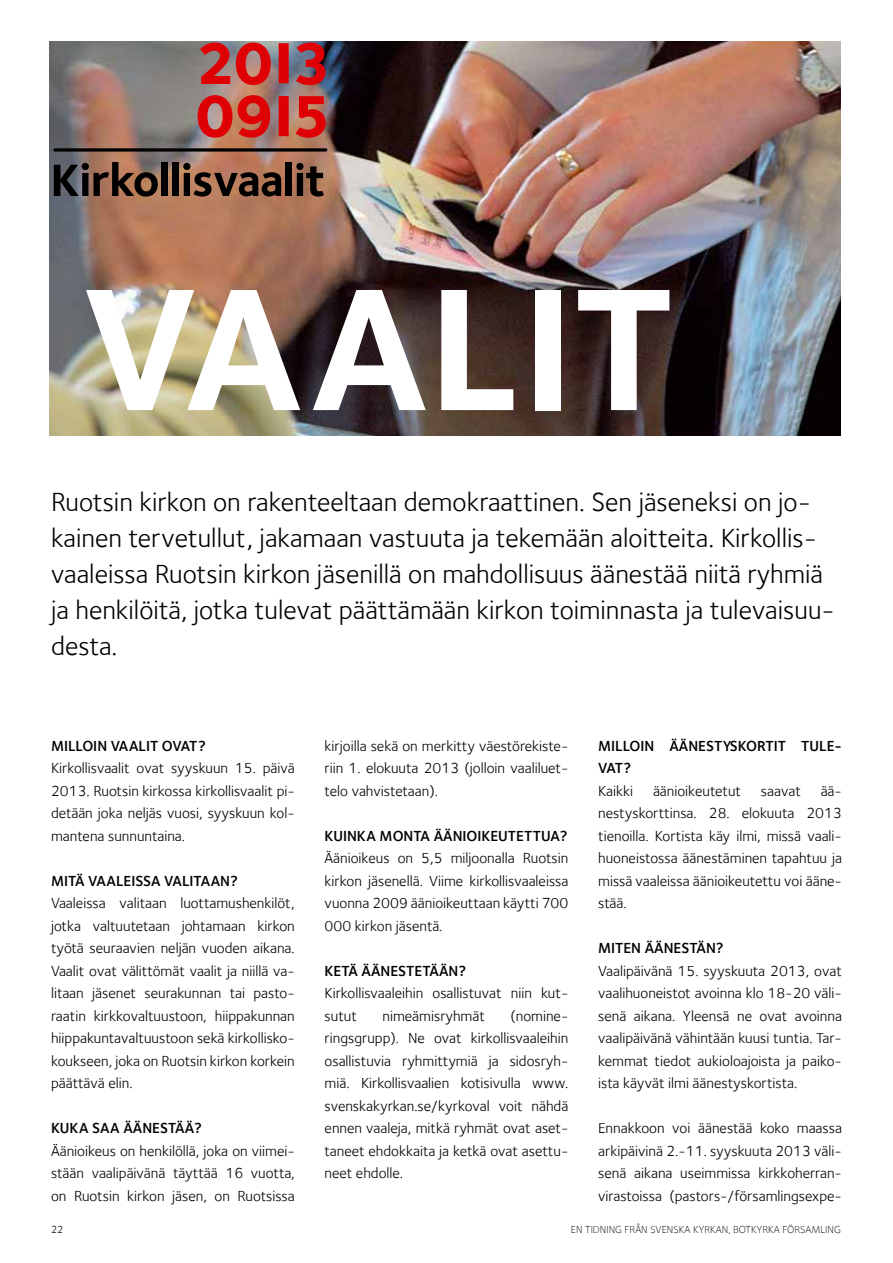
<style>
.page{position:relative;width:893px;height:1263px;background:#fff}
.page>*{position:absolute;margin:0;border:0;box-sizing:border-box;transform-origin:0 0}
.t1{font:700 180px "Foundry Sterling";color:#fff}
.t2{font:27px/36px "Foundry Sterling";color:#000}
.t3{font:15px/22.5px "Foundry Sterling";color:#000;text-align:justify}
.t4{font:600 15px/22.5px "Foundry Sterling";color:#000}
.t5{font:10.5px "Foundry Sterling Light OSF";color:#000}
.t6{font:10.5px "Foundry Sterling";color:#000}
</style>
<div class="page">
<img style="left:50px;top:42px;width:791px;height:394px">
<svg style="left:54px;top:162px;width:104px;height:35px;background:#59443b"></svg>
<div style="left:161px;top:162px;width:7px;height:34px;background:#000"></div>
<div style="left:172px;top:162px;width:7px;height:34px;background:#000"></div>
<svg style="left:183px;top:163px;width:98px;height:34px;background:#704b38"></svg>
<div style="left:285px;top:162px;width:7px;height:34px;background:#000"></div>
<svg style="left:296px;top:163px;width:28px;height:34px"></svg>
<svg style="left:200px;top:43px;width:30px;height:41px"></svg>
<svg style="left:236px;top:43px;width:35px;height:42px"></svg>
<div style="left:279px;top:96px;width:10px;height:40px;background:#df0005"></div>
<div style="left:279px;top:43px;width:10px;height:40px;background:#df0005"></div>
<svg style="left:296px;top:43px;width:30px;height:42px"></svg>
<svg style="left:198px;top:95px;width:34px;height:43px"></svg>
<svg style="left:238px;top:95px;width:32px;height:43px"></svg>
<svg style="left:296px;top:96px;width:30px;height:42px"></svg>
<svg style="left:53px;top:148px;width:274px;height:4px"></svg>
<h1 class="t1" style="left:82px;top:242px;width:96px">VAALI</h1>
<h1 class="t1" style="left:573px;top:242px;width:102px">T</h1>
<p class="t2" style="left:51px;top:484px;width:785px">Ruotsin kirkon on rakenteeltaan demokraattinen. Sen jäseneksi on jo&shy;kainen tervetullut, jakamaan vastuuta ja tekemään aloitteita. Kirkollis&shy;vaaleissa Ruotsin kirkon jäsenillä on mahdollisuus äänestää niitä ryhmiä ja henkilöitä, jotka tulevat päättämään kirkon toiminnasta ja tulevaisuu&shy;desta.</p>
<p class="t4" style="left:51px;top:734px;width:156px">MILLOIN VAALIT OVAT?</p>
<p class="t3" style="left:51px;top:757px;width:245px">Kirkollisvaalit ovat syyskuun 15. päivä 2013. Ruotsin kirkossa kirkollisvaalit pi&shy;detään joka neljäs vuosi, syyskuun kol&shy;mantena sunnuntaina.</p>
<p class="t4" style="left:51px;top:869px;width:188px">MITÄ VAALEISSA VALITAAN?</p>
<p class="t3" style="left:51px;top:892px;width:245px">Vaaleissa valitaan luottamushenkilöt, jotka valtuutetaan johtamaan kirkon työtä seuraavien neljän vuoden aikana.<br>Vaalit ovat välittömät vaalit ja niillä va&shy;litaan jäsenet seurakunnan tai pasto&shy;raatin kirkkovaltuustoon, hiippakunnan hiippakuntavaltuustoon sekä kirkollisko&shy;koukseen, joka on Ruotsin kirkon korkein päättävä elin.</p>
<p class="t4" style="left:51px;top:1117px;width:152px">KUKA SAA ÄÄNESTÄÄ?</p>
<p class="t3" style="left:51px;top:1139px;width:245px">Äänioikeus on henkilöllä, joka on viimei&shy;stään vaalipäivänä täyttää 16 vuotta, on Ruotsin kirkon jäsen, on Ruotsissa</p>
<p class="t3" style="left:325px;top:734px;width:245px">kirjoilla sekä on merkitty väestörekiste&shy;riin 1. elokuuta 2013 (jolloin vaaliluet&shy;telo vahvistetaan).</p>
<p class="t4" style="left:325px;top:824px;width:245px">KUINKA MONTA ÄÄNIOIKEUTETTUA?</p>
<p class="t3" style="left:325px;top:847px;width:245px">Äänioikeus on 5,5 miljoonalla Ruotsin kirkon jäsenellä. Viime kirkollisvaaleissa vuonna 2009 äänioikeuttaan käytti 700<br>000 kirkon jäsentä.</p>
<p class="t4" style="left:325px;top:959px;width:143px">KETÄ ÄÄNESTETÄÄN?</p>
<p class="t3" style="left:325px;top:982px;width:245px">Kirkollisvaaleihin osallistuvat niin kut&shy;sutut</p>
<p class="t3" style="left:325px;top:1004px;width:245px;text-indent:186px">(nomine&shy;ringsgrupp). Ne ovat kirkollisvaaleihin osallistuvia ryhmittymiä ja sidosryh&shy;miä. Kirkollisvaalien kotisivulla www. svenskakyrkan.se/kyrkoval voit nähdä ennen vaaleja, mitkä ryhmät ovat aset&shy;taneet ehdokkaita ja ketkä ovat asettu&shy;neet ehdolle.</p>
<p class="t3" style="left:383px;top:1004px;width:104px">nimeämisryhmät</p>
<p class="t4" style="left:598px;top:734px;width:245px">MILLOIN ÄÄNESTYSKORTIT TULE-<br>VAT ?</p>
<p class="t3" style="left:598px;top:779px;width:37px">Kaikki</p>
<p class="t3" style="left:653px;top:779px;width:90px">äänioikeutetut</p>
<p class="t3" style="left:761px;top:779px;width:42px">saavat</p>
<p class="t3" style="left:598px;top:779px;width:245px;text-indent:222px">ää&shy;nestyskorttinsa. 28. elokuuta 2013 tienoilla. Kortista käy ilmi, missä vaali&shy;huoneistossa äänestäminen tapahtuu ja missä vaaleissa äänioikeutettu voi ääne&shy;stää.</p>
<p class="t4" style="left:598px;top:937px;width:127px">MITEN ÄÄNESTÄN?</p>
<p class="t3" style="left:598px;top:959px;width:245px">Vaalipäivänä 15. syyskuuta 2013, ovat vaalihuoneistot avoinna klo 18-20 väli&shy;senä aikana. Yleensä ne ovat avoinna vaalipäivänä vähintään kuusi tuntia. Tar&shy;kemmat tiedot aukioloajoista ja paiko&shy;ista käyvät ilmi äänestyskortista.</p>
<p class="t3" style="left:598px;top:1117px;width:245px">Ennakkoon voi äänestää koko maassa arkipäivinä 2.-11. syyskuuta 2013 väli&shy;senä aikana useimmissa kirkkoherran&shy;virastoissa (pastors-/församlingsexpe-</p>
<p class="t6" style="left:51px;top:1223px;width:14px">22</p>
<p class="t5" style="left:571px;top:1224px;width:271px">EN TIDNING FRÅN SVENSKA KYRKAN, BOTKYRKA FÖRSAMLING</p>
</div>
